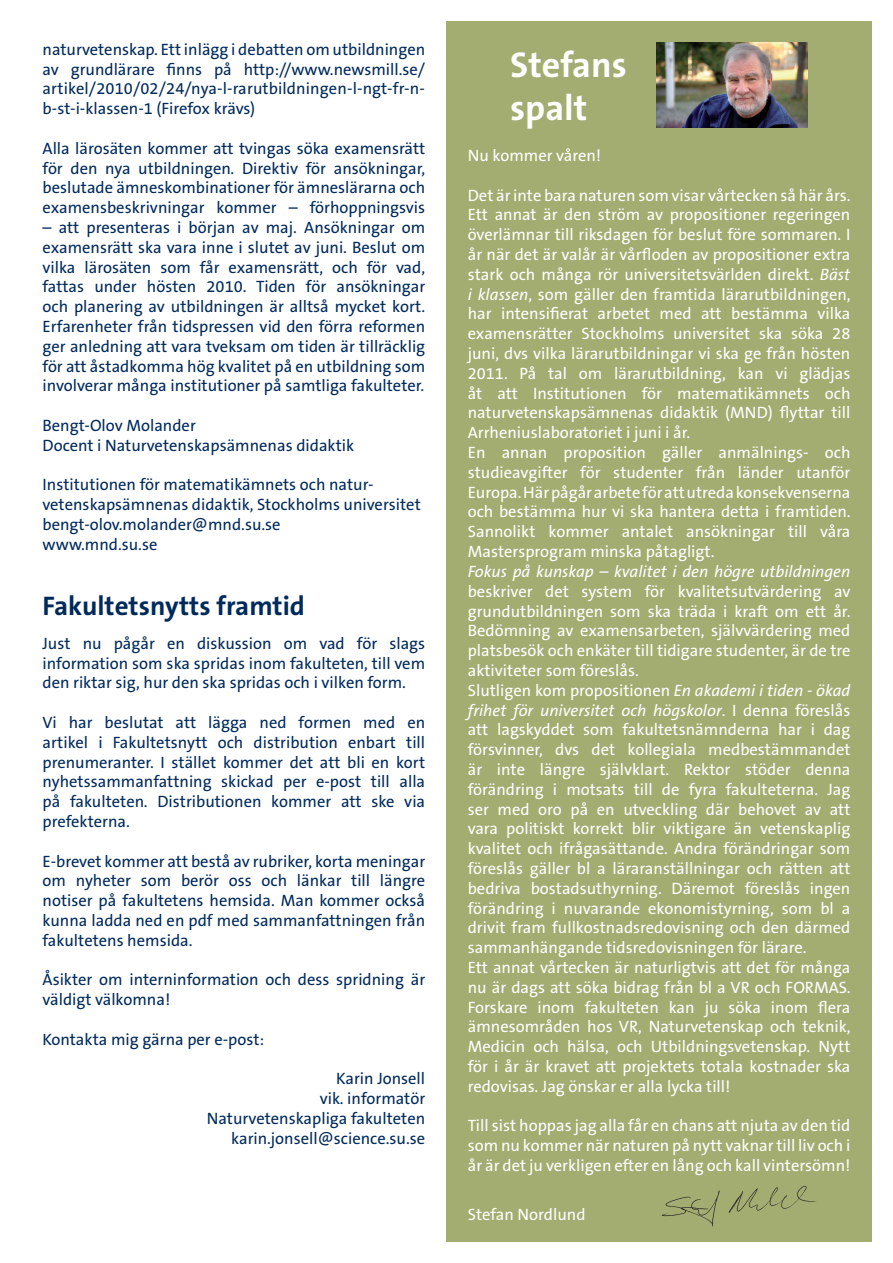
<style>
.page{position:relative;width:893px;height:1263px;background:#fff}
.page>*{position:absolute;margin:0;border:0;box-sizing:border-box;transform-origin:0 0}
.t1{font:700 36px/43.2px "The Sans B W7";color:#fff}
.t2{font:700 27px "The Sans B W7";color:#002a5b}
.t3{font:16.5px/19.8px "The Sans B W5 Plain";color:#fff}
.t4{font:16.5px/19.8px "The Sans B W5 Plain";color:#002a5b;text-align:justify}
.t5{font:italic 16.5px "The Sans B W5 Plain";color:#fff}
.s1{font-style:italic}
</style>
<div class="page">
<div style="left:446px;top:21px;width:426px;height:1221px;background:#a3ac71"></div>
<img style="left:657px;top:43px;width:151px;height:85px">
<img style="left:662px;top:1186px;width:155px;height:41px">
<p class="t4" style="left:43px;top:39px;width:384px">naturvetenskap. Ett inlägg i debatten om utbildningen av grundlärare finns på http://www.newsmill.se/ artikel/2010/02/24/nya-l-rarutbildningen-l-ngt-fr-n&shy;b-st-i-klassen-1 (Firefox krävs)</p>
<p class="t4" style="left:43px;top:138px;width:384px">Alla lärosäten kommer att tvingas söka examensrätt för den nya utbildningen. Direktiv för ansökningar, beslutade ämneskombinationer för ämneslärarna och examensbeskrivningar kommer – förhoppningsvis</p>
<p class="t4" style="left:43px;top:218px;width:384px">– att presenteras i början av maj. Ansökningar om examensrätt ska vara inne i slutet av juni. Beslut om vilka lärosäten som får examensrätt, och för vad, fattas under hösten 2010. Tiden för ansökningar och planering av utbildningen är alltså mycket kort.<br>Erfarenheter från tidspressen vid den förra reformen ger anledning att vara tveksam om tiden är tillräcklig för att åstadkomma hög kvalitet på en utbildning som involverar många institutioner på samtliga fakulteter.</p>
<p class="t4" style="left:43px;top:416px;width:313px">Bengt-Olov Molander<br>Docent i Naturvetenskapsämnenas didaktik</p>
<p class="t4" style="left:43px;top:475px;width:380px;text-align:left">Institutionen för matematikämnets och natur&shy;vetenskapsämnenas didaktik, Stockholms universitet bengt-olov.molander@mnd.su.se<br>www.mnd.su.se</p>
<h2 class="t2" style="left:43px;top:589px;width:264px">Fakultetsnytts framtid</h2>
<p class="t4" style="left:43px;top:633px;width:384px">Just nu pågår en diskussion om vad för slags information som ska spridas inom fakulteten, till vem den riktar sig, hur den ska spridas och i vilken form.</p>
<p class="t4" style="left:43px;top:713px;width:384px">Vi har beslutat att lägga ned formen med en artikel i Fakultetsnytt och distribution enbart till prenumeranter. I stället kommer det att bli en kort nyhetssammanfattning skickad per e-post till alla på fakulteten. Distributionen kommer att ske via prefekterna.</p>
<p class="t4" style="left:43px;top:851px;width:384px">E-brevet kommer att bestå av rubriker, korta meningar om nyheter som berör oss och länkar till längre notiser på fakultetens hemsida. Man kommer också kunna ladda ned en pdf med sammanfattningen från fakultetens hemsida.</p>
<p class="t4" style="left:43px;top:970px;width:384px">Åsikter om interninformation och dess spridning är väldigt välkomna!</p>
<p class="t4" style="left:43px;top:1029px;width:223px">Kontakta mig gärna per e-post:</p>
<p class="t4" style="left:207px;top:1069px;width:220px;text-align:right">Karin Jonsell<br>vik. informatör<br>Naturvetenskapliga fakulteten karin.jonsell@science.su.se</p>
<h1 class="t1" style="left:510px;top:43px;width:118px">Stefans spalt</h1>
<p class="t3" style="left:468px;top:146px;width:135px">Nu kommer våren!</p>
<p class="t3" style="left:468px;top:185px;width:384px">Det är inte bara naturen som visar vårtecken så här års.<br>Ett annat är den ström av propositioner regeringen överlämnar till riksdagen för beslut före sommaren. I år när det är valår är vårfloden av propositioner extra stark och många rör universitetsvärlden direkt. <span class="s1">Bäst i klassen</span>, som gäller den framtida lärarutbildningen, har intensifierat arbetet med att bestämma vilka examensrätter Stockholms universitet ska söka 28 juni, dvs vilka lärarutbildningar vi ska ge från hösten 2011. På tal om lärarutbildning, kan vi glädjas åt att Institutionen för matematikämnets och naturvetenskapsämnenas didaktik (MND) flyttar till Arrheniuslaboratoriet i juni i år.<br>En annan proposition gäller anmälnings- och studieavgifter för studenter från länder utanför Europa. Här pågår arbete för att utreda konsekvenserna och bestämma hur vi ska hantera detta i framtiden.<br>Sannolikt kommer antalet ansökningar till våra Mastersprogram minska påtagligt.</p>
<p class="t5" style="left:468px;top:561px;width:384px">Fokus på kunskap – kvalitet i den högre utbildningen</p>
<p class="t3" style="left:468px;top:581px;width:384px">beskriver det system för kvalitetsutvärdering av grundutbildningen som ska träda i kraft om ett år.<br>Bedömning av examensarbeten, självvärdering med platsbesök och enkäter till tidigare studenter, är de tre aktiviteter som föreslås.<br>Slutligen kom propositionen <span class="s1">En akademi i tiden - ökad frihet för universitet och högskolor</span>. I denna föreslås att lagskyddet som fakultetsnämnderna har i dag försvinner, dvs det kollegiala medbestämmandet är inte längre självklart. Rektor stöder denna förändring i motsats till de fyra fakulteterna. Jag ser med oro på en utveckling där behovet av att vara politiskt korrekt blir viktigare än vetenskaplig kvalitet och ifrågasättande. Andra förändringar som föreslås gäller bl a läraranställningar och rätten att bedriva bostadsuthyrning. Däremot föreslås ingen förändring i nuvarande ekonomistyrning, som bl a drivit fram fullkostnadsredovisning och den därmed sammanhängande tidsredovisningen för lärare.<br>Ett annat vårtecken är naturligtvis att det för många nu är dags att söka bidrag från bl a VR och FORMAS.<br>Forskare inom fakulteten kan ju söka inom flera ämnesområden hos VR, Naturvetenskap och teknik, Medicin och hälsa, och Utbildningsvetenskap. Nytt för i år är kravet att projektets totala kostnader ska redovisas. Jag önskar er alla lycka till!</p>
<p class="t3" style="left:468px;top:1116px;width:384px;text-align:justify">Till sist hoppas jag alla får en chans att njuta av den tid som nu kommer när naturen på nytt vaknar till liv och i år är det ju verkligen efter en lång och kall vintersömn!</p>
<p class="t3" style="left:468px;top:1205px;width:119px">Stefan Nordlund</p>
</div>
